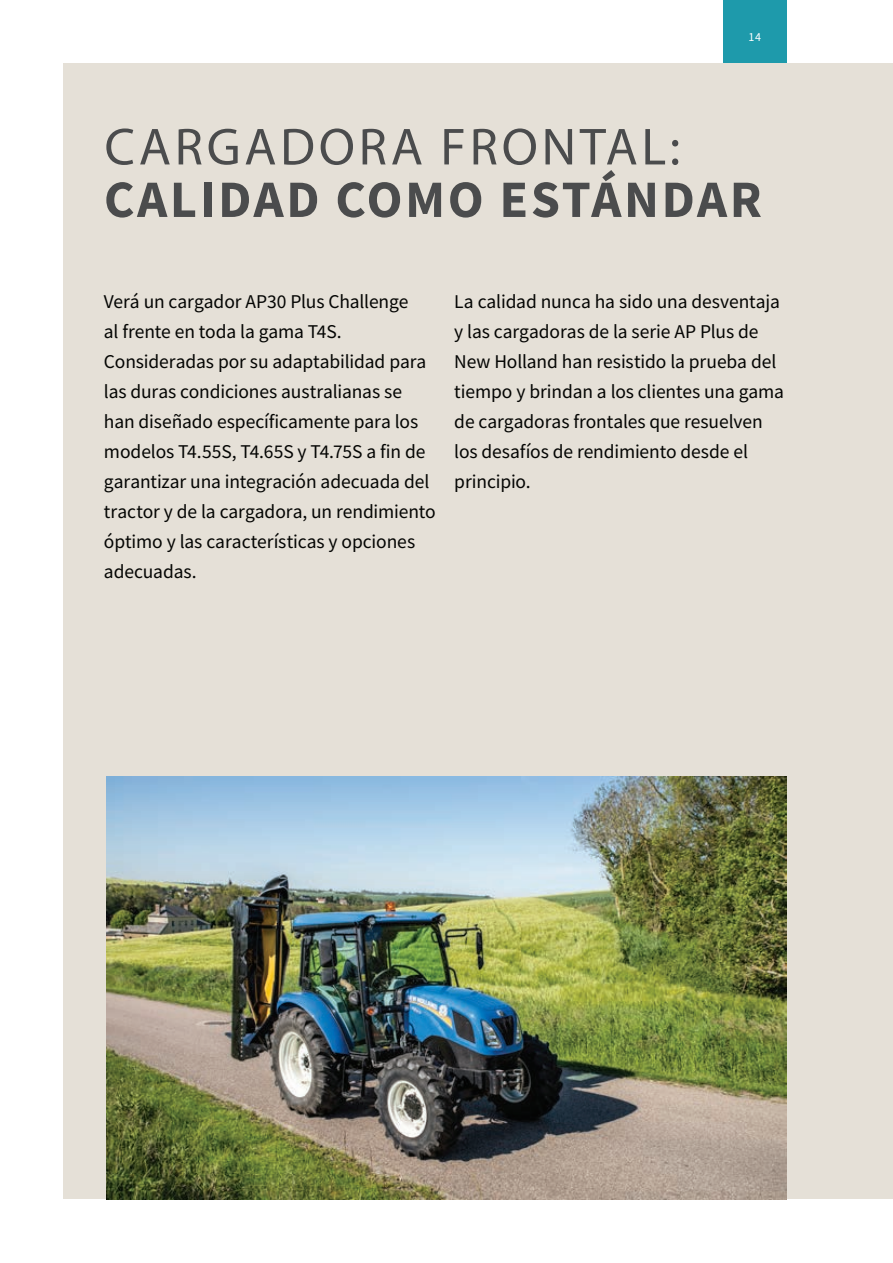
<style>
.page{position:relative;width:893px;height:1263px;background:#fff}
.page>*{position:absolute;margin:0;border:0;box-sizing:border-box;transform-origin:0 0}
.t1{font:700 52.5px "Source Sans Pro";letter-spacing:.05em;color:#4b4c4d}
.t2{font:52.5px "Myriad Pro";letter-spacing:.07em;color:#4b4c4d}
.t3{font:19.5px/30px "Source Sans Pro";letter-spacing:-.005em;color:#040503}
.t4{font:12px "Source Sans Pro";color:#fff}
</style>
<div class="page">
<div style="left:723px;top:0;width:64px;height:65px;background:#1e9aab"></div>
<div style="left:64px;top:64px;width:829px;height:1135px;background:#e5e0d7"></div>
<img style="left:106px;top:776px;width:681px;height:423px">
<p class="t4" style="left:749px;top:29px;width:14px">14</p>
<h1 class="t2" style="left:104px;top:114px;width:577px">CARGADORA FRONTAL:</h1>
<h1 class="t1" style="left:104px;top:164px;width:659px">CALIDAD COMO ESTÁNDAR</h1>
<p class="t3" style="left:104px;top:286px;width:333px">Verá un cargador AP30 Plus Challenge<br>al frente en toda la gama T4S.<br>Consideradas por su adaptabilidad para las duras condiciones australianas se han diseñado específicamente para los modelos T4.55S, T4.65S y T4.75S a fin de garantizar una integración adecuada del tractor y de la cargadora, un rendimiento óptimo y las características y opciones adecuadas.</p>
<p class="t3" style="left:454px;top:286px;width:331px">La calidad nunca ha sido una desventaja y las cargadoras de la serie AP Plus de New Holland han resistido la prueba del tiempo y brindan a los clientes una gama de cargadoras frontales que resuelven los desafíos de rendimiento desde el principio.</p>
</div>
